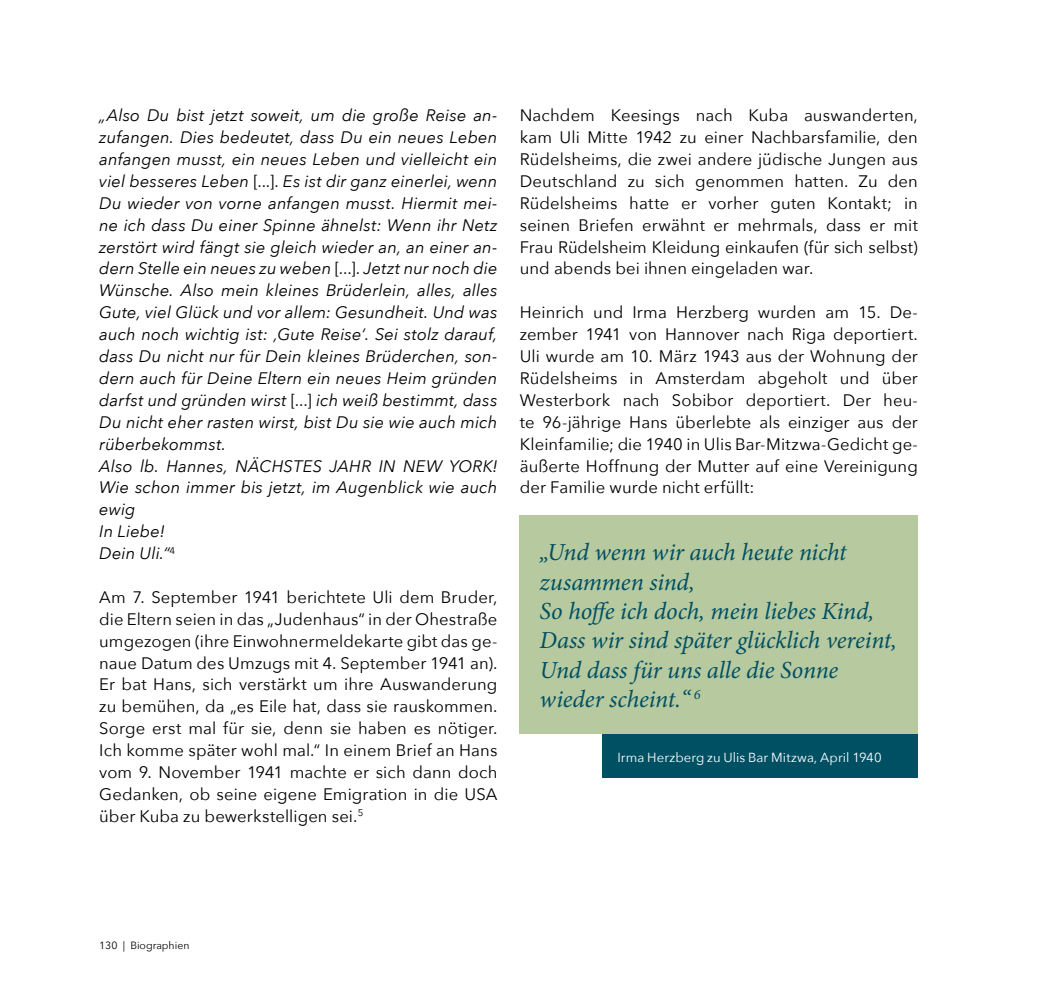
<style>
.page{position:relative;width:1042px;height:993px;background:#fff}
.page>*{position:absolute;margin:0;border:0;box-sizing:border-box;transform-origin:0 0}
.t1{font:italic 24.5px/29.4px "Minion Pro";letter-spacing:-.005em;color:#005063}
.t2{font:16.62px/21.9px "Avenir Next";letter-spacing:.005em;color:#000;text-align:justify}
.t3{font:italic 16.62px/21.9px "Avenir Next";letter-spacing:.005em;color:#000}
.t4{font:13.12px "Avenir Next";color:#fff}
.t5{font:10.5px "Avenir Next";color:#000}
.s1{font-style:normal}
</style>
<div class="page">
<div style="left:520px;top:515px;width:398px;height:219px;background:#b7c99e"></div>
<div style="left:602px;top:734px;width:316px;height:43px;background:#005063"></div>
<p class="t3" style="left:99px;top:104px;width:400px">„Also Du bist jetzt soweit, um die große Reise an&shy;zufangen. Dies bedeutet, dass Du ein neues Leben anfangen musst, ein neues Leben und vielleicht ein viel besseres Leben <span class="s1">[...].</span> Es ist dir ganz einerlei, wenn Du wieder von vorne anfangen musst. Hiermit mei&shy;ne ich dass Du einer Spinne ähnelst: Wenn ihr Netz zerstört wird fängt sie gleich wieder an, an einer an&shy;dern Stelle ein neues zu weben <span class="s1">[...].</span> Jetzt nur noch die Wünsche. Also mein kleines Brüderlein, alles, alles Gute, viel Glück und vor allem: Gesundheit. Und was auch noch wichtig ist: ‚Gute Reise‘. Sei stolz darauf, dass Du nicht nur für Dein kleines Brüderchen, son&shy;dern auch für Deine Eltern ein neues Heim gründen darfst und gründen wirst <span class="s1">[...]</span> ich weiß bestimmt, dass Du nicht eher rasten wirst, bist Du sie wie auch mich rüberbekommst.<br>Also lb. Hannes, NÄCHSTES JAHR IN NEW YORK!<br>Wie schon immer bis jetzt, im Augenblick wie auch ewig<br>In Liebe!<br>Dein Uli.“<sup>4</sup></p>
<p class="t2" style="left:99px;top:585px;width:400px">Am 7. September 1941 berichtete Uli dem Bruder, die Eltern seien in das „Judenhaus“ in der Ohestraße umgezogen (ihre Einwohnermeldekarte gibt das ge&shy;naue Datum des Umzugs mit 4. September 1941 an).<br>Er bat Hans, sich verstärkt um ihre Auswanderung zu bemühen, da „es Eile hat, dass sie rauskommen.<br>Sorge erst mal für sie, denn sie haben es nötiger.<br>Ich komme später wohl mal.“ In einem Brief an Hans vom 9. November 1941 machte er sich dann doch Gedanken, ob seine eigene Emigration in die USA über Kuba zu bewerkstelligen sei.<sup>5</sup></p>
<p class="t2" style="left:520px;top:104px;width:400px">Nachdem Keesings nach Kuba auswanderten, kam Uli Mitte 1942 zu einer Nachbarsfamilie, den Rüdelsheims, die zwei andere jüdische Jungen aus Deutschland zu sich genommen hatten. Zu den Rüdelsheims hatte er vorher guten Kontakt; in seinen Briefen erwähnt er mehrmals, dass er mit Frau Rüdelsheim Kleidung einkaufen (für sich selbst) und abends bei ihnen eingeladen war.</p>
<p class="t2" style="left:520px;top:301px;width:400px">Heinrich und Irma Herzberg wurden am 15. De&shy;zember 1941 von Hannover nach Riga deportiert.<br>Uli wurde am 10. März 1943 aus der Wohnung der Rüdelsheims in Amsterdam abgeholt und über Westerbork nach Sobibor deportiert. Der heu&shy;te 96-jährige Hans überlebte als einziger aus der Kleinfamilie; die 1940 in Ulis Bar-Mitzwa-Gedicht ge&shy;äußerte Hoffnung der Mutter auf eine Vereinigung der Familie wurde nicht erfüllt:</p>
<h1 class="t1" style="left:539px;top:537px;width:359px">„Und wenn wir auch heute nicht zusammen sind,<br>So hoffe ich doch, mein liebes Kind,<br>Dass wir sind später glücklich vereint,<br>Und dass für uns alle die Sonne wieder scheint.“ <sup>6</sup></h1>
<p class="t4" style="left:617px;top:746px;width:266px">Irma Herzberg zu Ulis Bar Mitzwa, April 1940</p>
<p class="t5" style="left:99px;top:935px;width:92px">130 | Biographien</p>
</div>
